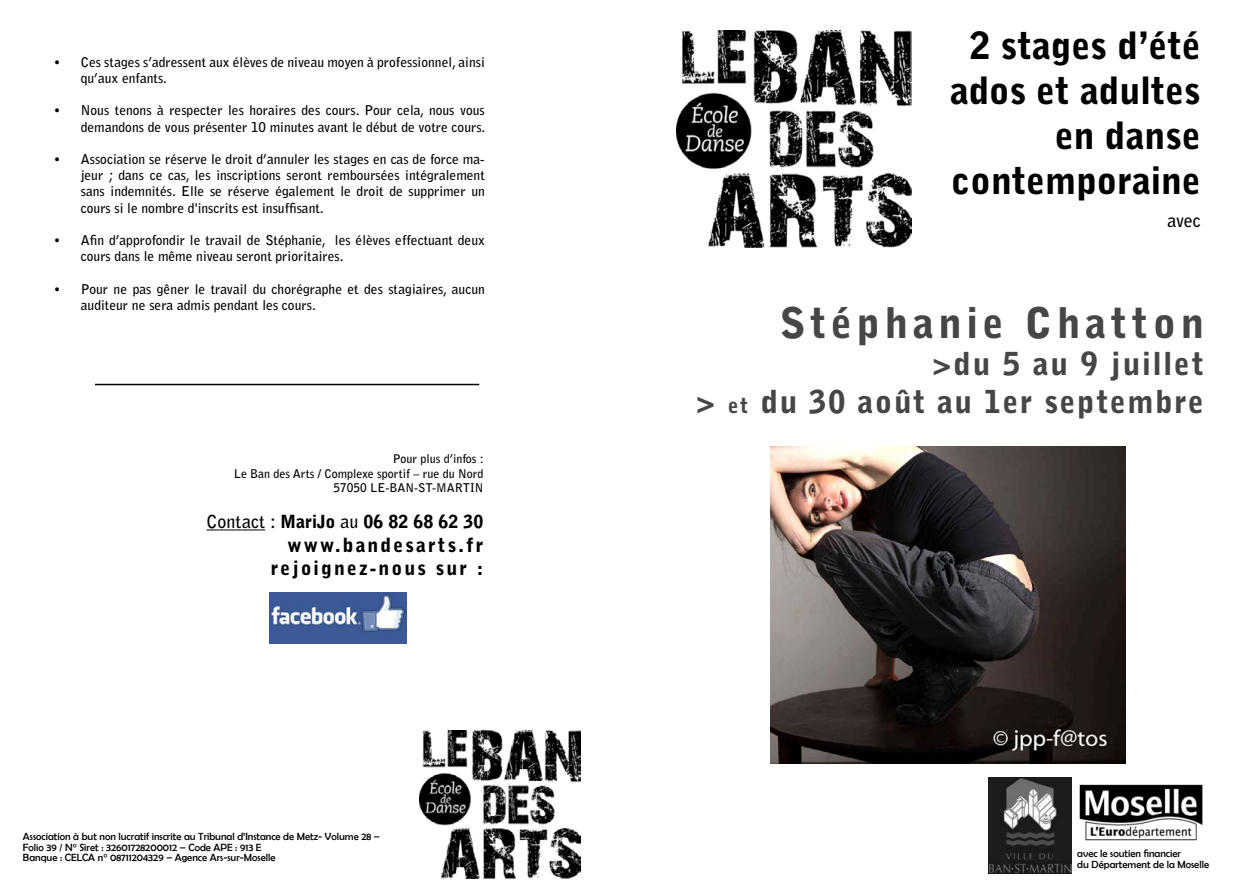
<style>
.page{position:relative;width:1259px;height:893px;background:#fff}
.page>*{position:absolute;margin:0;border:0;box-sizing:border-box;transform-origin:0 0}
.t1{font:900 42px "Bell Gothic Std";letter-spacing:.11em;color:#464547}
.t2{font:900 37.5px/45px "Bell Gothic Std";color:#000;text-align:right}
.t3{font:900 31.5px/37.8px "Bell Gothic Std";letter-spacing:.05em;color:#464547;text-align:right}
.t4{font:900 19.5px/23.4px "Bell Gothic Std";letter-spacing:.11em;color:#000;text-align:right}
.t5{font:900 18px "Bell Gothic Std";color:#000}
.t6{font:700 18px "Bell Gothic Std";color:#000}
.t7{font:700 13.5px/16.2px "Bell Gothic Std";color:#000}
.t8{font:700 12px/14.4px "Bell Gothic Std";color:#000;text-align:right}
.t9{font:10.5px/10.5px "Berlin Sans FB";color:#000}
.s1{font-weight:700}
.s2{font-size:21px}
</style>
<div class="page">
<hr style="left:206px;top:529px;width:59px;height:1px;background:#000">
<img style="left:676px;top:31px;width:235px;height:216px">
<img style="left:989px;top:777px;width:82px;height:96px">
<img style="left:419px;top:730px;width:161px;height:149px">
<img style="left:1079px;top:784px;width:124px;height:57px">
<img style="left:269px;top:592px;width:138px;height:51px">
<img style="left:771px;top:446px;width:354px;height:317px">
<hr style="left:95px;top:384px;width:384px;height:1px;background:#000">
<p class="t7" style="left:81px;top:54px;width:405px;text-indent:-27px">• Ces stages s’adressent aux élèves de niveau moyen à professionnel, ainsi qu’aux enfants.</p>
<p class="t7" style="left:54px;top:102px;width:433px;text-align:right">• Nous tenons à respecter les horaires des cours. Pour cela, nous vous demandons de vous présenter 10 minutes avant le début de votre cours.</p>
<p class="t7" style="left:81px;top:151px;width:405px;text-align:justify;text-indent:-27px">• Association se réserve le droit d’annuler les stages en cas de force ma&shy;jeur ; dans ce cas, les inscriptions seront remboursées intégralement sans indemnités. Elle se réserve également le droit de supprimer un cours si le nombre d'inscrits est insuffisant.</p>
<p class="t7" style="left:81px;top:232px;width:405px;text-indent:-27px">• Afin d’approfondir le travail de Stéphanie, les élèves effectuant deux cours dans le même niveau seront prioritaires.</p>
<p class="t7" style="left:81px;top:281px;width:405px;text-indent:-27px">• Pour ne pas gêner le travail du chorégraphe et des stagiaires, aucun auditeur ne sera admis pendant les cours.</p>
<p class="t8" style="left:234px;top:452px;width:252px">Pour plus d’infos :<br>Le Ban des Arts / Complexe sportif – rue du Nord<br>57050 LE-BAN-ST-MARTIN</p>
<h3 class="t5" style="left:206px;top:511px;width:278px"><span class="s1">Contact :</span> MariJo <span class="s1">au</span> 06 82 68 62 30</h3>
<h3 class="t4" style="left:271px;top:533px;width:214px">www.bandesarts.fr rejoignez-nous sur :</h3>
<p class="t9" style="left:23px;top:831px;width:358px">Association à but non lucratif inscrite au Tribunal d’Instance de Metz- Volume 28 –<br>Folio 39 / N° Siret : 32601728200012 – Code APE : 913 E<br>Banque : CELCA n° 08711204329 – Agence Ars-sur-Moselle</p>
<h2 class="t2" style="left:950px;top:23px;width:252px">2 stages d’été ados et adultes en danse contemporaine</h2>
<h3 class="t6" style="left:1167px;top:209px;width:35px">avec</h3>
<h1 class="t1" style="left:780px;top:298px;width:425px">Stéphanie Chatton</h1>
<h3 class="t3" style="left:696px;top:346px;width:509px">&gt;du 5 au 9 juillet<br>&gt; <span class="s2">et</span> du 30 août au 1er septembre</h3>
<p class="t9" style="left:1077px;top:848px;width:133px">avec le soutien financier<br>du Département de la Moselle</p>
</div>
